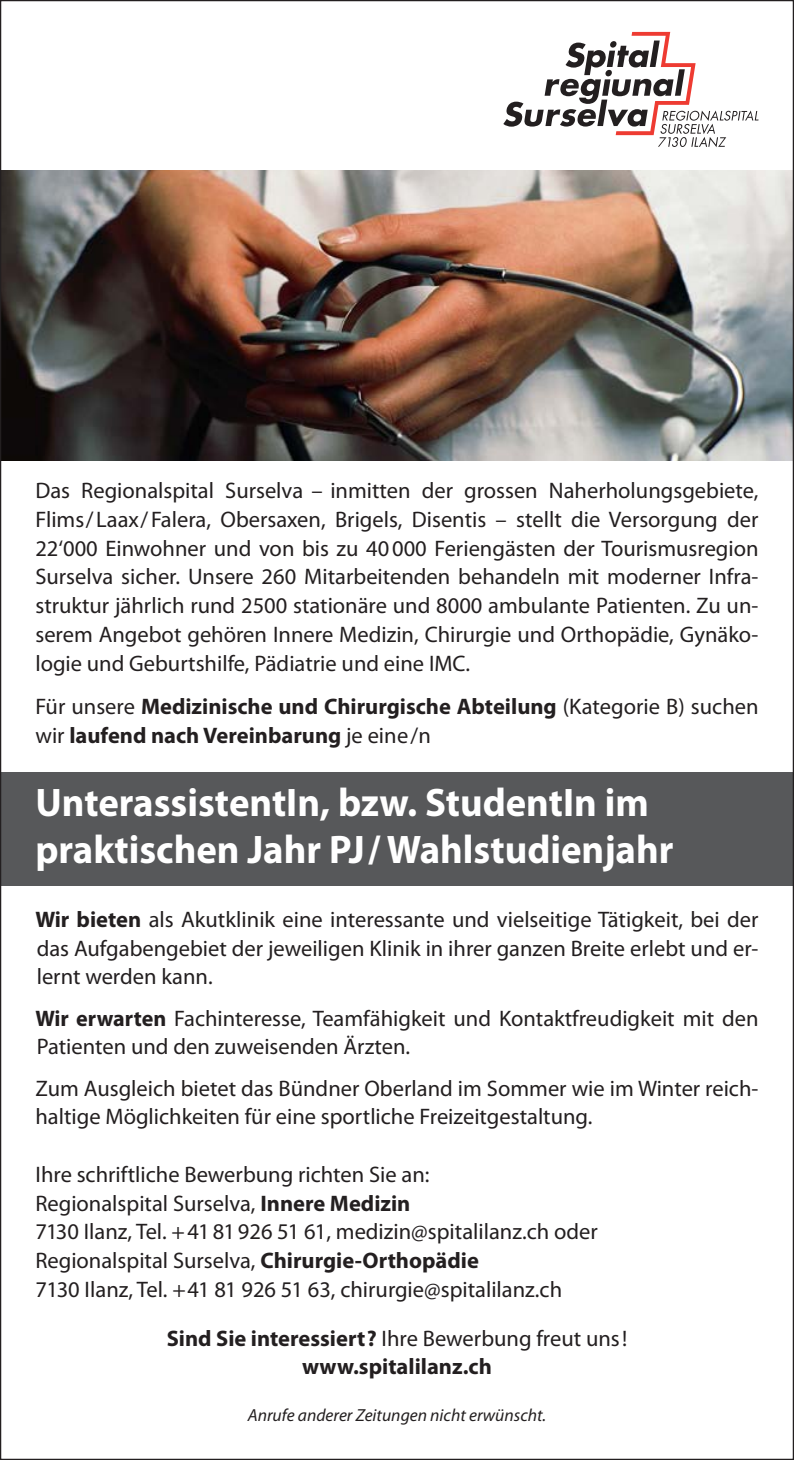
<style>
.page{position:relative;width:794px;height:1460px;background:#fff}
.page>*{position:absolute;margin:0;border:0;box-sizing:border-box;transform-origin:0 0}
.t1{font:700 40px/47.5px "Myriad Pro";color:#fff}
.t2{font:22.5px/28.8px "Myriad Pro";color:#231f20}
.t3{font:700 22.5px/28.8px "Myriad Pro";color:#231f20}
.t4{font:italic 17.5px "Myriad Pro";color:#231f20}
.s1{font-weight:400}
.s2{font-weight:700}
</style>
<div class="page">
<div style="left:0;top:772px;width:794px;height:114px;background:#57585a"></div>
<svg style="left:503px;top:32px;width:255px;height:115px"></svg>
<img style="left:2px;top:170px;width:790px;height:291px">
<p class="t2" style="left:35px;top:476px;width:724px;text-align:justify">Das Regionalspital Surselva – inmitten der grossen Naherholungsgebiete, Flims/ Laax/ Falera, Obersaxen, Brigels, Disentis – stellt die Versorgung der 22‘000 Einwohner und von bis zu 40000 Feriengästen der Tourismusregion Surselva sicher. Unsere 260 Mitarbeitenden behandeln mit moderner Infra&shy;struktur jährlich rund 2500 stationäre und 8000 ambulante Patienten. Zu un&shy;serem Angebot gehören Innere Medizin, Chirurgie und Orthopädie, Gynäko&shy;logie und Geburtshilfe, Pädiatrie und eine IMC.</p>
<p class="t3" style="left:35px;top:692px;width:724px"><span class="s1">Für unsere</span> Medizinische und Chirurgische Abteilung <span class="s1">(Kategorie B) suchen wir</span> laufend nach Vereinbarung <span class="s1">je eine/n</span></p>
<h1 class="t1" style="left:35px;top:777px;width:639px">UnterassistentIn, bzw. StudentIn im praktischen Jahr PJ/ Wahlstudienjahr</h1>
<p class="t2" style="left:35px;top:904px;width:724px;text-align:justify"><span class="s2">Wir bieten</span> als Akutklinik eine interessante und vielseitige Tätigkeit, bei der das Aufgabengebiet der jeweiligen Klinik in ihrer ganzen Breite erlebt und er&shy;lernt werden kann.</p>
<p class="t2" style="left:35px;top:1003px;width:724px"><span class="s2">Wir erwarten</span> Fachinteresse, Teamfähigkeit und Kontaktfreudigkeit mit den<br>Patienten und den zuweisenden Ärzten.</p>
<p class="t2" style="left:35px;top:1073px;width:724px">Zum Ausgleich bietet das Bündner Oberland im Sommer wie im Winter reich&shy;haltige Möglichkeiten für eine sportliche Freizeitgestaltung.</p>
<p class="t2" style="left:35px;top:1159px;width:564px">Ihre schriftliche Bewerbung richten Sie an:<br>Regionalspital Surselva, <span class="s2">Innere Medizin<br></span>7130 Ilanz, Tel. + 41 81 926 51 61, medizin@spitalilanz.ch oder Regionalspital Surselva, <span class="s2">Chirurgie-Orthopädie<br></span>7130 Ilanz, Tel. +41 81 926 51 63, chirurgie@spitalilanz.ch</p>
<p class="t3" style="left:167px;top:1323px;width:462px;text-align:center">Sind Sie interessiert? <span class="s1">Ihre Bewerbung freut uns! </span>www.spitalilanz.ch</p>
<p class="t4" style="left:248px;top:1404px;width:300px">Anrufe anderer Zeitungen nicht erwünscht.</p>
</div>
